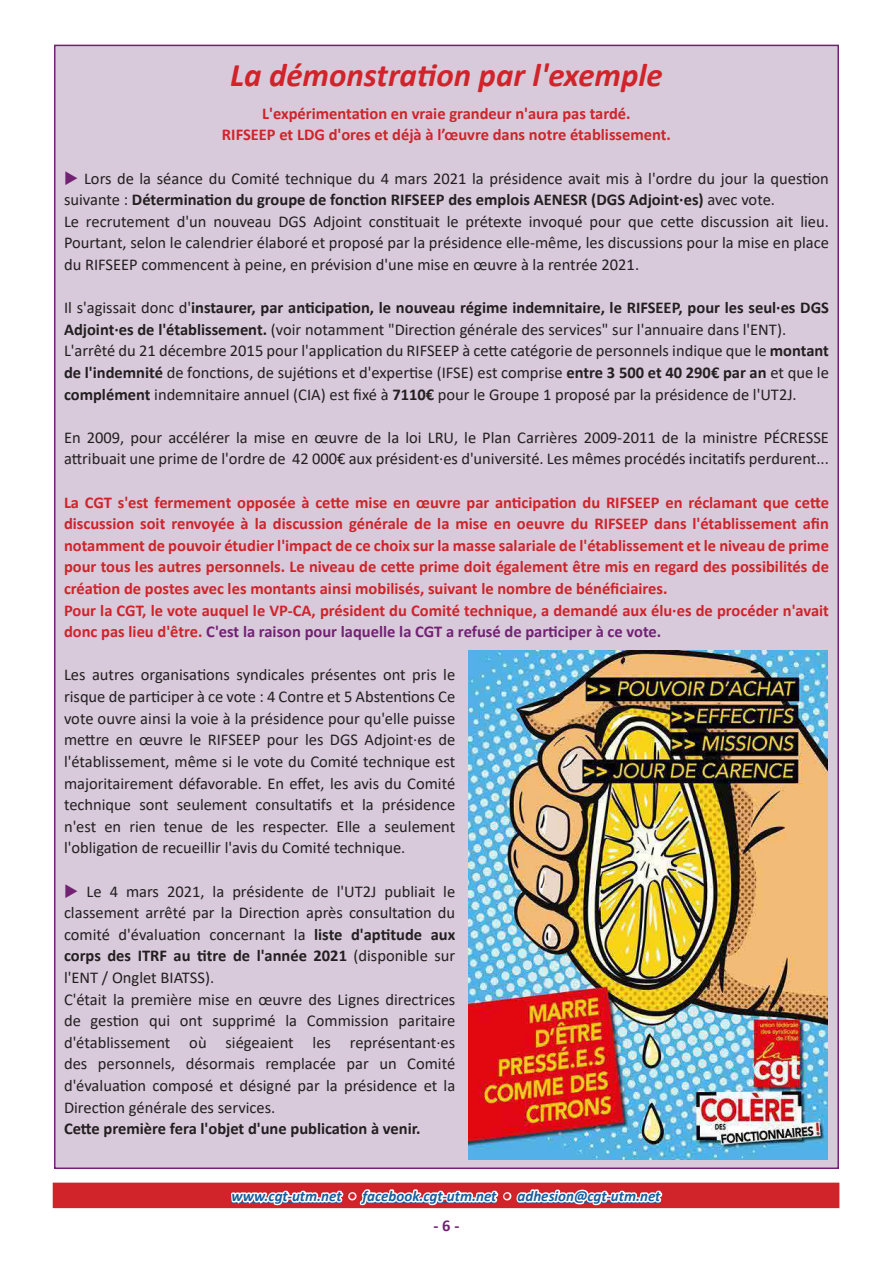
<style>
.page{position:relative;width:893px;height:1263px;background:#fff}
.page>*{position:absolute;margin:0;border:0;box-sizing:border-box;transform-origin:0 0}
.Titre_2{font:italic 700 33px "Calibri";color:#d1232a}
.t1{font:16.5px/21.6px "Calibri";color:#231f20;text-align:justify}
.t2{font:700 16.5px/21.6px "Calibri";color:#d0232a;text-align:justify}
.t3{font:700 16.5px/21.6px "Calibri";color:#231f20}
.t4{font:700 16.5px "Calibri";color:#722273}
.t5{font:italic 700 15px "Calibri";color:#175d9e}
.s1{color:#722273}
.s2{font-weight:700}
.s3{font-weight:400}
.s4{color:#d1232a}
</style>
<div class="page">
<div style="left:53px;top:1183px;width:786px;height:24px;background:#d1232a"></div>
<svg style="left:229px;top:1189px;width:436px;height:20px"></svg>
<div style="left:53px;top:1182px;width:786px;height:26px;border:2px solid #d1232a"></div>
<div style="left:55px;top:45px;width:783px;height:1123px;background:#d8cadb"></div>
<img style="left:468px;top:651px;width:359px;height:508px">
<p class="Titre_2" style="left:230px;top:52px;width:434px">La démonstration par l'exemple</p>
<p class="t2" style="left:262px;top:102px;width:370px">L'expérimentation en vraie grandeur n'aura pas tardé.</p>
<p class="t2" style="left:222px;top:124px;width:451px">RIFSEEP et LDG d'ores et déjà à l’œuvre dans notre établissement.</p>
<p class="t1" style="left:64px;top:167px;width:766px"><span class="s1">◆</span> Lors de la séance du Comité technique du 4 mars 2021 la présidence avait mis à l'ordre du jour la question suivante : <span class="s2">Détermination du groupe de fonction RIFSEEP des emplois AENESR (DGS Adjoint·es)</span> avec vote.</p>
<p class="t1" style="left:64px;top:210px;width:766px">Le recrutement d'un nouveau DGS Adjoint constituait le prétexte invoqué pour que cette discussion ait lieu.<br>Pourtant, selon le calendrier élaboré et proposé par la présidence elle-même, les discussions pour la mise en place du RIFSEEP commencent à peine, en prévision d'une mise en œuvre à la rentrée 2021.</p>
<p class="t3" style="left:64px;top:297px;width:766px"><span class="s3">Il s'agissait donc d'</span>instaurer, par anticipation, le nouveau régime indemnitaire, le RIFSEEP, pour les seul·es DGS<br>Adjoint·es de l'établissement. <span class="s3">(voir notamment "Direction générale des services" sur l'annuaire dans l'ENT).</span></p>
<p class="t1" style="left:64px;top:340px;width:766px">L'arrêté du 21 décembre 2015 pour l'application du RIFSEEP à cette catégorie de personnels indique que le <span class="s2">montant de l'indemnité</span> de fonctions, de sujétions et d'expertise (IFSE) est comprise <span class="s2">entre 3 500 et 40 290€ par an</span> et que le <span class="s2">complément</span> indemnitaire annuel (CIA) est fixé à <span class="s2">7110€</span> pour le Groupe 1 proposé par la présidence de l'UT2J.</p>
<p class="t1" style="left:64px;top:426px;width:766px">En 2009, pour accélérer la mise en œuvre de la loi LRU, le Plan Carrières 2009-2011 de la ministre PÉCRESSE attribuait une prime de l'ordre de 42 000€ aux président·es d'université. Les mêmes procédés incitatifs perdurent...</p>
<p class="t2" style="left:64px;top:491px;width:766px">La CGT s'est fermement opposée à cette mise en œuvre par anticipation du RIFSEEP en réclamant que cette discussion soit renvoyée à la discussion générale de la mise en oeuvre du RIFSEEP dans l'établissement afin notamment de pouvoir étudier l'impact de ce choix sur la masse salariale de l'établissement et le niveau de prime pour tous les autres personnels. Le niveau de cette prime doit également être mis en regard des possibilités de création de postes avec les montants ainsi mobilisés, suivant le nombre de bénéficiaires.</p>
<p class="t2" style="left:64px;top:599px;width:766px">Pour la CGT, le vote auquel le VP-CA, président du Comité technique, a demandé aux élu·es de procéder n'avait donc pas lieu d'être. <span class="s1">C'est la raison pour laquelle la CGT a refusé de participer à ce vote.</span></p>
<p class="t1" style="left:64px;top:664px;width:393px">Les autres organisations syndicales présentes ont pris le risque de participer à ce vote : 4 Contre et 5 Abstentions Ce vote ouvre ainsi la voie à la présidence pour qu'elle puisse mettre en œuvre le RIFSEEP pour les DGS Adjoint·es de l'établissement, même si le vote du Comité technique est majoritairement défavorable. En effet, les avis du Comité technique sont seulement consultatifs et la présidence n'est en rien tenue de les respecter. Elle a seulement l'obligation de recueillir l'avis du Comité technique.</p>
<p class="t1" style="left:64px;top:880px;width:393px"><span class="s1">◆</span> Le 4 mars 2021, la présidente de l'UT2J publiait le classement arrêté par la Direction après consultation du comité d'évaluation concernant la <span class="s2">liste d'aptitude aux corps des ITRF au titre de l'année 2021</span> (disponible sur l'ENT / Onglet BIATSS).</p>
<p class="t1" style="left:64px;top:988px;width:393px">C'était la première mise en œuvre des Lignes directrices de gestion qui ont supprimé la Commission paritaire d'établissement où siégeaient les représentant·es des personnels, désormais remplacée par un Comité d'évaluation composé et désigné par la présidence et la Direction générale des services.</p>
<p class="t3" style="left:64px;top:1118px;width:358px">Cette première fera l'objet d'une publication à venir.</p>
<p class="t5" style="left:232px;top:1185px;width:430px">www.cgt-utm.net <span class="s4">•</span> facebook.cgt-utm.net <span class="s4">•</span> adhesion@cgt-utm.net</p>
<p class="t4" style="left:433px;top:1214px;width:27px">- 6 -</p>
</div>
